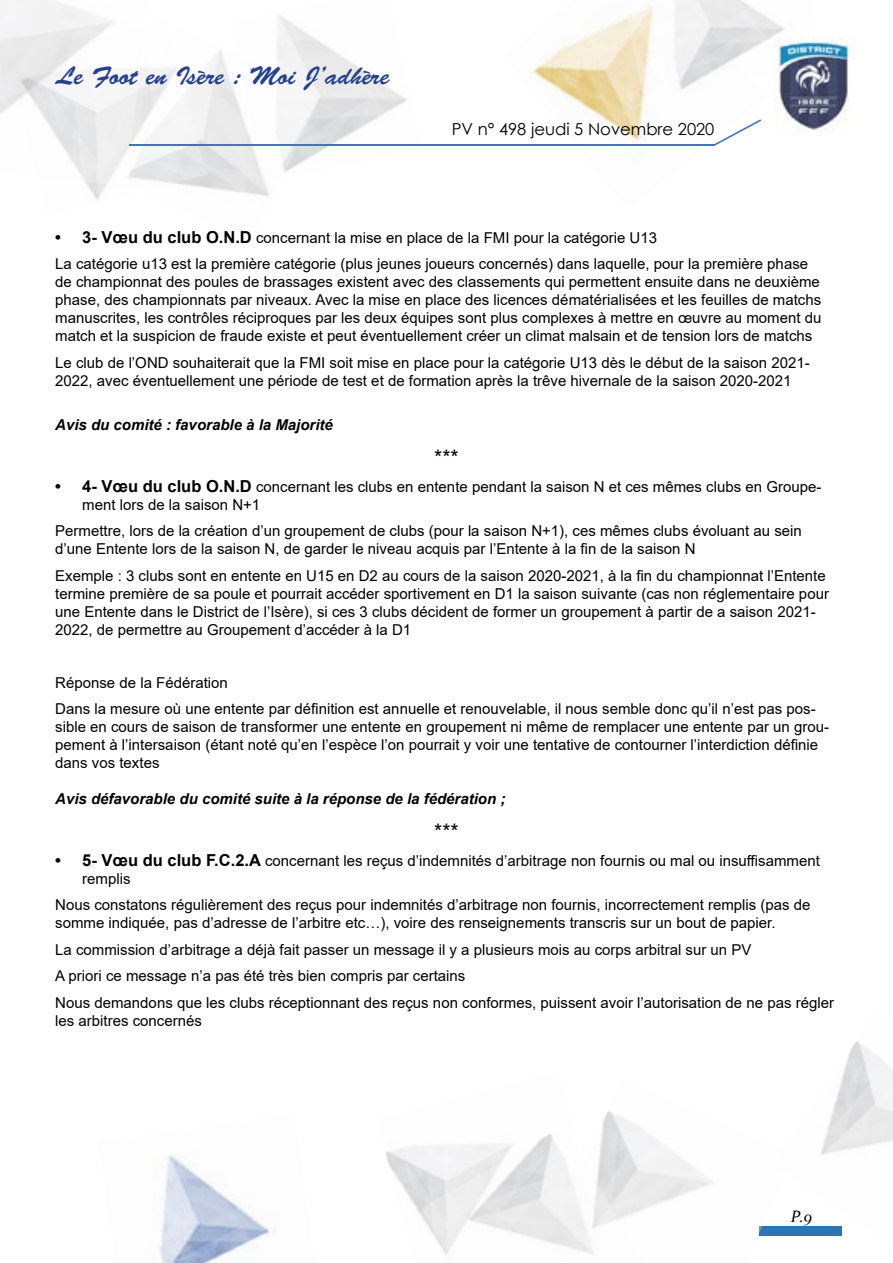
<style>
.page{position:relative;width:893px;height:1263px;background:#fff}
.page>*{position:absolute;margin:0;border:0;box-sizing:border-box;transform-origin:0 0}
.t1{font:25.5px "Brush Script Std";color:#25408f}
.t2{font:21px "Arial";color:#000}
.t3{font:16.5px "Century Gothic";color:#000}
.t4{font:italic 16.5px "Constantia";color:#000}
.t5{font:15px/18px "Arial";color:#000}
.t6{font:italic 700 15px "Arial";color:#000}
.s1{font-weight:700;font-size:16.5px}
</style>
<div class="page">
<img style="left:160px;top:1155px;width:118px;height:108px">
<img style="left:386px;top:1145px;width:35px;height:70px">
<img style="left:602px;top:1111px;width:171px;height:125px">
<img style="left:421px;top:1126px;width:237px;height:129px">
<img style="left:773px;top:1041px;width:120px;height:195px">
<img style="left:504px;top:26px;width:258px;height:121px">
<img style="left:605px;top:0;width:210px;height:102px">
<img style="left:278px;top:15px;width:143px;height:136px">
<img style="left:206px;top:26px;width:115px;height:170px">
<img style="left:88px;top:67px;width:118px;height:133px">
<img style="left:0;top:0;width:152px;height:186px">
<hr style="left:129px;top:145px;width:585px;height:1px;background:#4472c4">
<img style="left:774px;top:38px;width:81px;height:95px">
<svg style="left:714px;top:119px;width:47px;height:26px"></svg>
<h1 class="t1" style="left:56px;top:62px;width:335px">Le Foot en Isère : Moi J’adhère</h1>
<p class="t3" style="left:452px;top:118px;width:264px">PV n° 498 jeudi 5 Novembre 2020</p>
<p class="t5" style="left:55px;top:224px;width:754px;line-height:26.5px"><span class="s1">• 3- Vœu du club O.N.D</span> concernant la mise en place de la FMI pour la catégorie U13<br>La catégorie u13 est la première catégorie (plus jeunes joueurs concernés) dans laquelle, pour la première phase</p>
<p class="t5" style="left:55px;top:273px;width:768px;text-align:justify">de championnat des poules de brassages existent avec des classements qui permettent ensuite dans ne deuxième phase, des championnats par niveaux. Avec la mise en place des licences dématérialisées et les feuilles de matchs manuscrites, les contrôles réciproques par les deux équipes sont plus complexes à mettre en œuvre au moment du match et la suspicion de fraude existe et peut éventuellement créer un climat malsain et de tension lors de matchs</p>
<p class="t5" style="left:55px;top:353px;width:756px">Le club de l’OND souhaiterait que la FMI soit mise en place pour la catégorie U13 dès le début de la saison 2021-<br>2022, avec éventuellement une période de test et de formation après la trêve hivernale de la saison 2020-2021</p>
<p class="t6" style="left:55px;top:415px;width:279px">Avis du comité : favorable à la Majorité</p>
<h2 class="t2" style="left:434px;top:443px;width:26px">***</h2>
<p class="t5" style="left:82px;top:477px;width:741px;text-indent:-27px"><span class="s1">• 4- Vœu du club O.N.D</span> concernant les clubs en entente pendant la saison N et ces mêmes clubs en Groupe&shy;ment lors de la saison N+1</p>
<p class="t5" style="left:55px;top:522px;width:748px">Permettre, lors de la création d’un groupement de clubs (pour la saison N+1), ces mêmes clubs évoluant au sein d’une Entente lors de la saison N, de garder le niveau acquis par l’Entente à la fin de la saison N</p>
<p class="t5" style="left:55px;top:566px;width:775px">Exemple : 3 clubs sont en entente en U15 en D2 au cours de la saison 2020-2021, à la fin du championnat l’Entente termine première de sa poule et pourrait accéder sportivement en D1 la saison suivante (cas non réglementaire pour une Entente dans le District de l’Isère), si ces 3 clubs décident de former un groupement à partir de a saison 2021- 2022, de permettre au Groupement d’accéder à la D1</p>
<p class="t5" style="left:55px;top:669px;width:762px;line-height:26.5px">Réponse de la Fédération<br>Dans la mesure où une entente par définition est annuelle et renouvelable, il nous semble donc qu’il n’est pas pos-</p>
<p class="t5" style="left:55px;top:718px;width:775px">sible en cours de saison de transformer une entente en groupement ni même de remplacer une entente par un grou&shy;pement à l’intersaison (étant noté qu’en l’espèce l’on pourrait y voir une tentative de contourner l’interdiction définie dans vos textes</p>
<p class="t6" style="left:55px;top:789px;width:452px">Avis défavorable du comité suite à la réponse de la fédération ;</p>
<h2 class="t2" style="left:434px;top:817px;width:26px">***</h2>
<p class="t5" style="left:82px;top:851px;width:739px;text-indent:-27px"><span class="s1">• 5- Vœu du club F.C.2.A</span> concernant les reçus d’indemnités d’arbitrage non fournis ou mal ou insuffisamment remplis</p>
<p class="t5" style="left:55px;top:896px;width:757px">Nous constatons régulièrement des reçus pour indemnités d’arbitrage non fournis, incorrectement remplis (pas de somme indiquée, pas d’adresse de l’arbitre etc…), voire des renseignements transcris sur un bout de papier.</p>
<p class="t5" style="left:55px;top:936px;width:780px;line-height:26.5px">La commission d’arbitrage a déjà fait passer un message il y a plusieurs mois au corps arbitral sur un PV<br>A priori ce message n’a pas été très bien compris par certains<br>Nous demandons que les clubs réceptionnant des reçus non conformes, puissent avoir l’autorisation de ne pas régler</p>
<p class="t5" style="left:55px;top:1011px;width:148px">les arbitres concernés</p>
<p class="t4" style="left:791px;top:1205px;width:23px">P.9</p>
</div>
